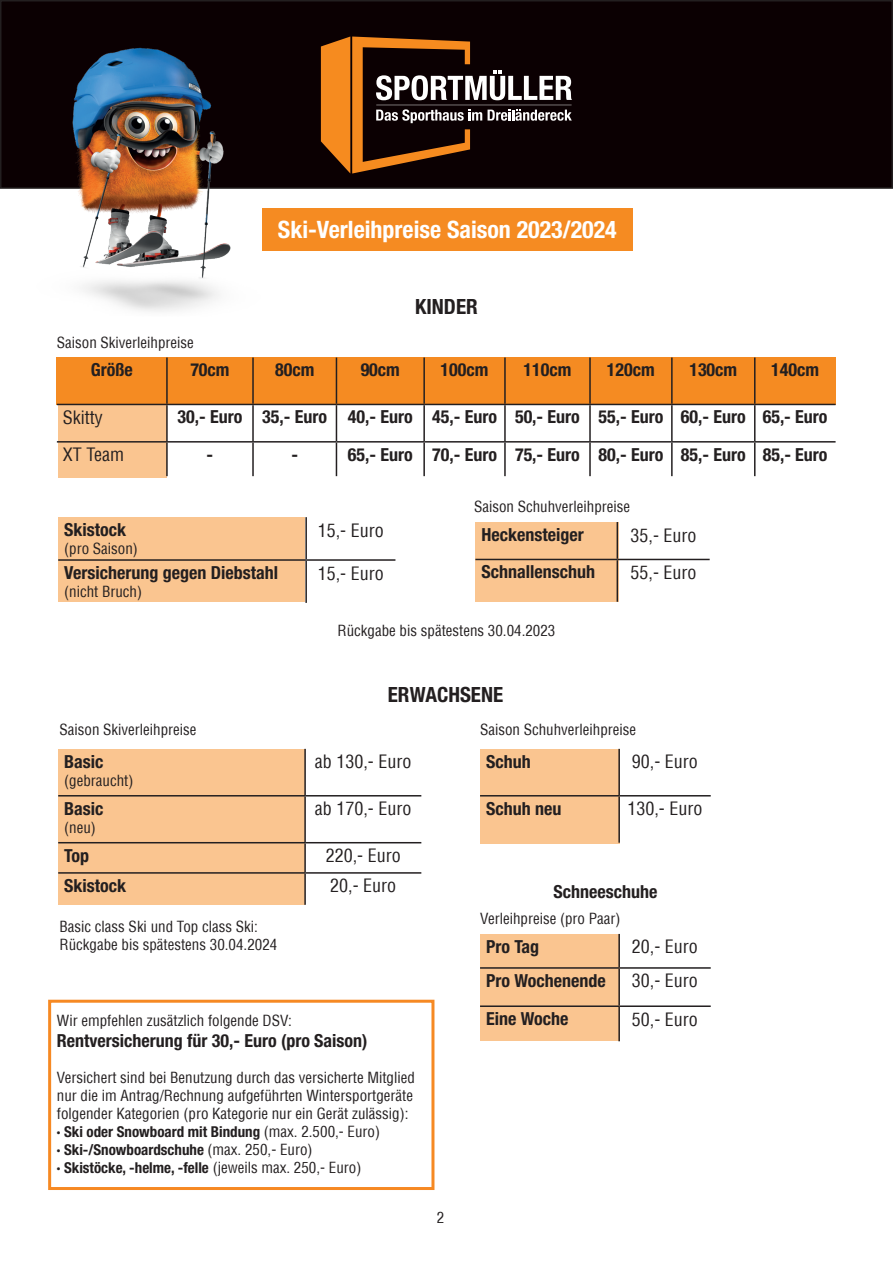
<style>
.page{position:relative;width:893px;height:1263px;background:#fff}
.page>*{position:absolute;margin:0;border:0;box-sizing:border-box;transform-origin:0 0}
.t1{font:700 condensed 24px "Helvetica Neue LT Pro";color:#fff}
.t2{font:700 condensed 21px "Helvetica Neue LT Pro";color:#231f20}
.t3{font:700 condensed 18px "Helvetica Neue LT Pro";color:#231f20}
.t4{font:500 condensed 18px "Helvetica";color:#231f20}
.t5{font:500 condensed 15px/18px "Helvetica";color:#231f20}
.t6{font:700 condensed 15px/18px "Helvetica Neue LT Pro";color:#231f20}
.s1{font-family:"Helvetica";font-weight:500}
</style>
<div class="page">
<div style="left:1px;top:1px;width:891px;height:187px;background:#0b0002"></div>
<div style="left:0;top:0;width:893px;height:189px;border:2px solid #231f20"></div>
<svg style="left:321px;top:37px;width:251px;height:137px"></svg>
<div style="left:262px;top:209px;width:371px;height:42px;background:#f58b22"></div>
<img style="left:10px;top:47px;width:276px;height:265px">
<div style="left:57px;top:357px;width:779px;height:48px;background:#f58b22"></div>
<div style="left:475px;top:522px;width:144px;height:80px;background:#fac590"></div>
<div style="left:58px;top:517px;width:247px;height:85px;background:#fac590"></div>
<div style="left:58px;top:749px;width:247px;height:156px;background:#fac590"></div>
<div style="left:480px;top:749px;width:139px;height:94px;background:#fac590"></div>
<div style="left:58px;top:405px;width:109px;height:73px;background:#fac590"></div>
<div style="left:480px;top:934px;width:139px;height:106px;background:#fac590"></div>
<div style="left:48px;top:1000px;width:386px;height:190px;border:3px solid #f68923"></div>
<hr style="left:166px;top:357px;width:2px;height:47px;background:#231f20">
<hr style="left:252px;top:357px;width:2px;height:47px;background:#231f20">
<hr style="left:336px;top:357px;width:1px;height:47px;background:#231f20">
<hr style="left:423px;top:357px;width:2px;height:47px;background:#231f20">
<hr style="left:504px;top:357px;width:2px;height:47px;background:#231f20">
<hr style="left:589px;top:357px;width:2px;height:47px;background:#231f20">
<hr style="left:671px;top:357px;width:2px;height:47px;background:#231f20">
<hr style="left:754px;top:357px;width:1px;height:47px;background:#231f20">
<hr style="left:57px;top:404px;width:110px;height:1px;background:#231f20">
<hr style="left:167px;top:404px;width:86px;height:1px;background:#231f20">
<hr style="left:166px;top:405px;width:2px;height:36px;background:#231f20">
<hr style="left:253px;top:404px;width:83px;height:1px;background:#231f20">
<hr style="left:252px;top:405px;width:2px;height:36px;background:#231f20">
<hr style="left:336px;top:404px;width:88px;height:1px;background:#231f20">
<hr style="left:336px;top:405px;width:1px;height:36px;background:#231f20">
<hr style="left:424px;top:404px;width:81px;height:1px;background:#231f20">
<hr style="left:423px;top:405px;width:2px;height:36px;background:#231f20">
<hr style="left:505px;top:404px;width:85px;height:1px;background:#231f20">
<hr style="left:504px;top:405px;width:2px;height:36px;background:#231f20">
<hr style="left:590px;top:404px;width:82px;height:1px;background:#231f20">
<hr style="left:589px;top:405px;width:2px;height:36px;background:#231f20">
<hr style="left:672px;top:404px;width:83px;height:1px;background:#231f20">
<hr style="left:671px;top:405px;width:2px;height:36px;background:#231f20">
<hr style="left:755px;top:404px;width:81px;height:1px;background:#231f20">
<hr style="left:754px;top:405px;width:1px;height:36px;background:#231f20">
<hr style="left:57px;top:441px;width:110px;height:2px;background:#231f20">
<hr style="left:167px;top:441px;width:86px;height:2px;background:#231f20">
<hr style="left:166px;top:443px;width:2px;height:33px;background:#231f20">
<hr style="left:253px;top:441px;width:83px;height:2px;background:#231f20">
<hr style="left:252px;top:443px;width:2px;height:33px;background:#231f20">
<hr style="left:336px;top:441px;width:88px;height:2px;background:#231f20">
<hr style="left:336px;top:443px;width:1px;height:33px;background:#231f20">
<hr style="left:424px;top:441px;width:81px;height:2px;background:#231f20">
<hr style="left:423px;top:443px;width:2px;height:33px;background:#231f20">
<hr style="left:505px;top:441px;width:85px;height:2px;background:#231f20">
<hr style="left:504px;top:443px;width:2px;height:33px;background:#231f20">
<hr style="left:590px;top:441px;width:82px;height:2px;background:#231f20">
<hr style="left:589px;top:443px;width:2px;height:33px;background:#231f20">
<hr style="left:672px;top:441px;width:83px;height:2px;background:#231f20">
<hr style="left:671px;top:443px;width:2px;height:33px;background:#231f20">
<hr style="left:755px;top:441px;width:81px;height:2px;background:#231f20">
<hr style="left:754px;top:443px;width:1px;height:33px;background:#231f20">
<hr style="left:304px;top:749px;width:2px;height:46px;background:#231f20">
<hr style="left:58px;top:795px;width:247px;height:1px;background:#231f20">
<hr style="left:305px;top:795px;width:116px;height:1px;background:#231f20">
<hr style="left:304px;top:796px;width:2px;height:46px;background:#231f20">
<hr style="left:58px;top:842px;width:247px;height:1px;background:#231f20">
<hr style="left:305px;top:842px;width:116px;height:1px;background:#231f20">
<hr style="left:304px;top:843px;width:2px;height:29px;background:#231f20">
<hr style="left:58px;top:872px;width:247px;height:2px;background:#231f20">
<hr style="left:305px;top:872px;width:116px;height:2px;background:#231f20">
<hr style="left:304px;top:874px;width:2px;height:31px;background:#231f20">
<hr style="left:618px;top:749px;width:2px;height:46px;background:#231f20">
<hr style="left:480px;top:795px;width:139px;height:1px;background:#231f20">
<hr style="left:619px;top:795px;width:92px;height:1px;background:#231f20">
<hr style="left:618px;top:796px;width:2px;height:47px;background:#231f20">
<hr style="left:617px;top:522px;width:1px;height:37px;background:#231f20">
<hr style="left:475px;top:559px;width:142px;height:1px;background:#231f20">
<hr style="left:617px;top:559px;width:93px;height:1px;background:#231f20">
<hr style="left:617px;top:560px;width:1px;height:42px;background:#231f20">
<hr style="left:305px;top:517px;width:2px;height:42px;background:#231f20">
<hr style="left:58px;top:559px;width:248px;height:2px;background:#231f20">
<hr style="left:306px;top:559px;width:89px;height:2px;background:#231f20">
<hr style="left:305px;top:561px;width:2px;height:42px;background:#231f20">
<hr style="left:618px;top:934px;width:2px;height:33px;background:#231f20">
<hr style="left:480px;top:967px;width:139px;height:2px;background:#231f20">
<hr style="left:619px;top:967px;width:92px;height:2px;background:#231f20">
<hr style="left:618px;top:969px;width:2px;height:36px;background:#231f20">
<hr style="left:480px;top:1005px;width:139px;height:2px;background:#231f20">
<hr style="left:619px;top:1005px;width:92px;height:2px;background:#231f20">
<hr style="left:618px;top:1007px;width:2px;height:34px;background:#231f20">
<h1 class="t1" style="left:278px;top:216px;width:340px">Ski-Verleihpreise Saison 2023/2024</h1>
<p class="t5" style="left:57px;top:333px;width:139px">Saison Skiverleihpreise</p>
<h2 class="t2" style="left:415px;top:294px;width:64px">KINDER</h2>
<p class="t3" style="left:91px;top:359px;width:43px">Größe</p>
<p class="t3" style="left:190px;top:359px;width:41px">70cm</p>
<p class="t3" style="left:275px;top:359px;width:41px">80cm</p>
<p class="t3" style="left:361px;top:359px;width:41px">90cm</p>
<p class="t3" style="left:441px;top:359px;width:49px">100cm</p>
<p class="t3" style="left:523px;top:359px;width:49px">110cm</p>
<p class="t3" style="left:607px;top:359px;width:49px">120cm</p>
<p class="t3" style="left:689px;top:359px;width:49px">130cm</p>
<p class="t3" style="left:771px;top:359px;width:49px">140cm</p>
<p class="t4" style="left:63px;top:406px;width:41px">Skitty</p>
<p class="t3" style="left:178px;top:406px;width:652px">30,- Euro 35,- Euro 40,- Euro 45,- Euro 50,- Euro 55,- Euro 60,- Euro 65,- Euro</p>
<p class="t4" style="left:63px;top:443px;width:63px">XT Team</p>
<p class="t3" style="left:207px;top:443px;width:8px">-</p>
<p class="t3" style="left:291px;top:443px;width:8px">-</p>
<p class="t3" style="left:348px;top:443px;width:481px">65,- Euro 70,- Euro 75,- Euro 80,- Euro 85,- Euro 85,- Euro</p>
<p class="t5" style="left:474px;top:497px;width:158px">Saison Schuhverleihpreise</p>
<p class="t3" style="left:64px;top:519px;width:63px">Skistock</p>
<p class="t5" style="left:64px;top:539px;width:75px">(pro Saison)</p>
<p class="t3" style="left:64px;top:562px;width:215px">Versicherung gegen Diebstahl</p>
<p class="t5" style="left:64px;top:582px;width:79px">(nicht Bruch)</p>
<p class="t4" style="left:318px;top:519px;width:67px">15,- Euro</p>
<p class="t4" style="left:318px;top:562px;width:67px">15,- Euro</p>
<p class="t3" style="left:481px;top:524px;width:104px">Heckensteiger</p>
<p class="t4" style="left:630px;top:524px;width:67px">35,- Euro</p>
<p class="t3" style="left:481px;top:561px;width:115px">Schnallenschuh</p>
<p class="t4" style="left:630px;top:561px;width:67px">55,- Euro</p>
<p class="t5" style="left:338px;top:621px;width:219px">Rückgabe bis spätestens 30.04.2023</p>
<h2 class="t2" style="left:388px;top:682px;width:117px">ERWACHSENE</h2>
<p class="t5" style="left:60px;top:720px;width:139px">Saison Skiverleihpreise</p>
<p class="t5" style="left:480px;top:720px;width:158px">Saison Schuhverleihpreise</p>
<p class="t3" style="left:64px;top:750px;width:41px">Basic</p>
<p class="t5" style="left:64px;top:771px;width:71px">(gebraucht)</p>
<p class="t3" style="left:64px;top:797px;width:41px">Basic</p>
<p class="t5" style="left:64px;top:818px;width:33px">(neu)</p>
<p class="t4" style="left:315px;top:750px;width:98px">ab 130,- Euro</p>
<p class="t4" style="left:315px;top:797px;width:98px">ab 170,- Euro</p>
<p class="t3" style="left:486px;top:750px;width:46px">Schuh</p>
<p class="t4" style="left:632px;top:750px;width:67px">90,- Euro</p>
<p class="t3" style="left:486px;top:797px;width:77px">Schuh neu</p>
<p class="t4" style="left:627px;top:797px;width:76px">130,- Euro</p>
<p class="t3" style="left:64px;top:844px;width:26px">Top</p>
<p class="t4" style="left:326px;top:844px;width:76px">220,- Euro</p>
<p class="t3" style="left:64px;top:874px;width:63px">Skistock</p>
<p class="t4" style="left:330px;top:874px;width:67px">20,- Euro</p>
<p class="t5" style="left:60px;top:918px;width:219px">Basic class Ski und Top class Ski:<br>Rückgabe bis spätestens 30.04.2024</p>
<p class="t5" style="left:57px;top:1011px;width:237px">Wir empfehlen zusätzlich folgende DSV:</p>
<p class="t3" style="left:57px;top:1030px;width:312px">Rentversicherung für 30,- Euro (pro Saison)</p>
<p class="t5" style="left:57px;top:1069px;width:360px">Versichert sind bei Benutzung durch das versicherte Mitglied nur die im Antrag/Rechnung aufgeführten Wintersportgeräte folgender Kategorien (pro Kategorie nur ein Gerät zulässig):</p>
<p class="t6" style="left:57px;top:1123px;width:325px">· Ski oder Snowboard mit Bindung <span class="s1">(max. 2.500,- Euro) </span>· Ski-/Snowboardschuhe <span class="s1">(max. 250,- Euro)<br></span>· Skistöcke, -helme, -felle <span class="s1">(jeweils max. 250,- Euro)</span></p>
<p class="t5" style="left:437px;top:1209px;width:9px">2</p>
<p class="t3" style="left:554px;top:881px;width:106px">Schneeschuhe</p>
<p class="t5" style="left:480px;top:909px;width:142px">Verleihpreise (pro Paar)</p>
<p class="t3" style="left:486px;top:936px;width:55px">Pro Tag</p>
<p class="t4" style="left:632px;top:936px;width:67px">20,- Euro</p>
<p class="t3" style="left:486px;top:970px;width:121px">Pro Wochenende</p>
<p class="t4" style="left:632px;top:970px;width:67px">30,- Euro</p>
<p class="t3" style="left:486px;top:1008px;width:84px">Eine Woche</p>
<p class="t4" style="left:632px;top:1008px;width:67px">50,- Euro</p>
</div>
